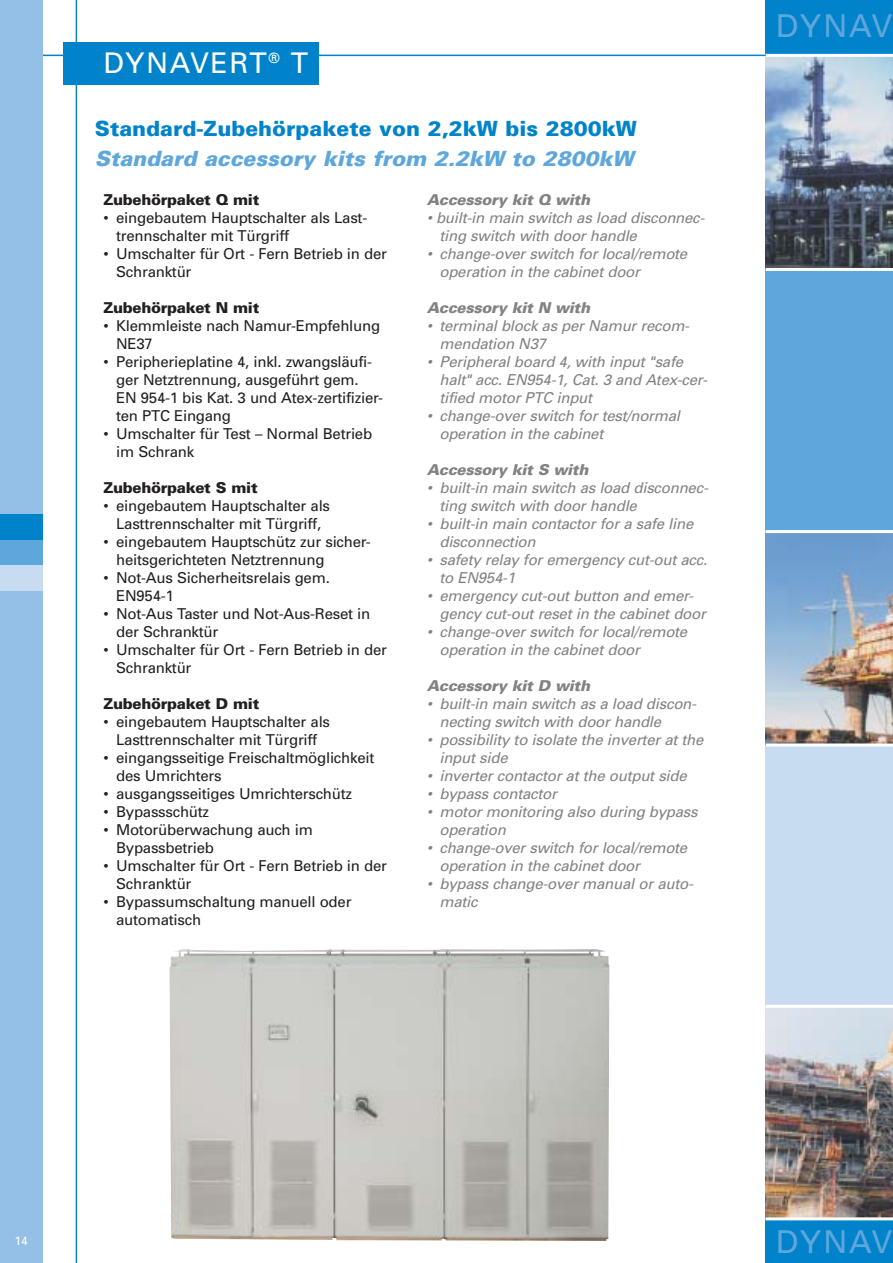
<style>
.page{position:relative;width:893px;height:1263px;background:#fff}
.page>*{position:absolute;margin:0;border:0;box-sizing:border-box;transform-origin:0 0}
.t1{font:31.5px "Univers";letter-spacing:.055em;color:#5ea7dc}
.t2{font:28.5px "Univers";letter-spacing:.055em;color:#fff}
.t3{font:900 21px "Univers";color:#0083cb}
.t4{font:italic 900 21px "Univers";color:#5ea7dc}
.t5{font:italic 15px/18px "Univers";letter-spacing:-.015em;color:#808284}
.t6{font:15px/18px "Univers";letter-spacing:-.015em;color:#231f1f}
.t7{font:italic 900 15px "Univers";letter-spacing:-.02em;color:#808284}
.t8{font:900 15px "Univers";letter-spacing:-.02em;color:#231f1f}
.t9{font:12px "Univers";color:#fff}
</style>
<div class="page">
<hr style="left:13px;top:55px;width:879px;height:1px;background:#0083cb">
<div style="left:765px;top:0;width:127px;height:1263px;background:#0083cb"></div>
<div style="left:0;top:0;width:42px;height:1263px;background:#94bfe7"></div>
<hr style="left:76px;top:0;width:1px;height:1263px;background:#0083cb">
<div style="left:64px;top:43px;width:255px;height:42px;background:#0083cb"></div>
<div style="left:0;top:515px;width:42px;height:25px;background:#0083cb"></div>
<div style="left:0;top:540px;width:42px;height:26px;background:#5ea7dc"></div>
<div style="left:0;top:566px;width:42px;height:25px;background:#c7dbf1"></div>
<div style="left:765px;top:264px;width:127px;height:273px;background:#5ea7dc"></div>
<div style="left:765px;top:739px;width:127px;height:273px;background:#c7dbf1"></div>
<img style="left:765px;top:1008px;width:127px;height:209px">
<hr style="left:765px;top:1005px;width:127px;height:3px;background:#fff">
<hr style="left:765px;top:1217px;width:127px;height:3px;background:#fff">
<img style="left:765px;top:57px;width:127px;height:211px">
<hr style="left:765px;top:268px;width:127px;height:3px;background:#fff">
<hr style="left:765px;top:54px;width:127px;height:3px;background:#fff">
<img style="left:765px;top:533px;width:127px;height:211px">
<hr style="left:765px;top:530px;width:127px;height:3px;background:#fff">
<hr style="left:765px;top:744px;width:127px;height:3px;background:#fff">
<img style="left:169px;top:949px;width:440px;height:292px">
<h2 class="t2" style="left:103px;top:53px;width:206px">DYNAVERT<sup>®</sup> T</h2>
<h3 class="t3" style="left:95px;top:121px;width:543px">Standard-Zubehörpakete von 2,2kW bis 2800kW</h3>
<h3 class="t4" style="left:95px;top:151px;width:540px">Standard accessory kits from 2.2kW to 2800kW</h3>
<p class="t8" style="left:103px;top:194px;width:157px">Zubehörpaket Q mit</p>
<p class="t6" style="left:116px;top:210px;width:253px;text-indent:-13px">• eingebautem Hauptschalter als Last&shy;trennschalter mit Türgriff</p>
<p class="t6" style="left:116px;top:246px;width:272px;text-indent:-13px">• Umschalter für Ort - Fern Betrieb in der<br>Schranktür</p>
<p class="t8" style="left:103px;top:302px;width:157px">Zubehörpaket N mit</p>
<p class="t6" style="left:116px;top:318px;width:265px;text-indent:-13px">• Klemmleiste nach Namur-Empfehlung<br>NE37</p>
<p class="t6" style="left:116px;top:354px;width:268px;text-indent:-13px">• Peripherieplatine 4, inkl. zwangsläufi&shy;ger Netztrennung, ausgeführt gem.<br>EN 954-1 bis Kat. 3 und Atex-zertifizier&shy;ten PTC Eingang</p>
<p class="t6" style="left:116px;top:426px;width:257px;text-indent:-13px">• Umschalter für Test – Normal Betrieb im Schrank</p>
<p class="t8" style="left:103px;top:482px;width:156px">Zubehörpaket S mit</p>
<p class="t6" style="left:103px;top:498px;width:228px;text-align:center">• eingebautem Hauptschalter als<br>Lasttrennschalter mit Türgriff,</p>
<p class="t6" style="left:116px;top:534px;width:256px;text-indent:-13px">• eingebautem Hauptschütz zur sicher&shy;heitsgerichteten Netztrennung</p>
<p class="t6" style="left:116px;top:570px;width:215px;text-indent:-13px">• Not-Aus Sicherheitsrelais gem.<br>EN954-1</p>
<p class="t6" style="left:116px;top:606px;width:256px;text-indent:-13px">• Not-Aus Taster und Not-Aus-Reset in der Schranktür</p>
<p class="t6" style="left:116px;top:642px;width:272px;text-indent:-13px">• Umschalter für Ort - Fern Betrieb in der<br>Schranktür</p>
<p class="t8" style="left:103px;top:698px;width:157px">Zubehörpaket D mit</p>
<p class="t6" style="left:103px;top:714px;width:228px;text-align:center">• eingebautem Hauptschalter als<br>Lasttrennschalter mit Türgriff</p>
<p class="t6" style="left:116px;top:750px;width:260px;text-indent:-13px">• eingangsseitige Freischaltmöglichkeit des Umrichters</p>
<p class="t6" style="left:103px;top:786px;width:250px">• ausgangsseitiges Umrichterschütz</p>
<p class="t6" style="left:103px;top:804px;width:107px">• Bypassschütz</p>
<p class="t6" style="left:116px;top:822px;width:198px;text-indent:-13px">• Motorüberwachung auch im<br>Bypassbetrieb</p>
<p class="t6" style="left:116px;top:858px;width:272px;text-indent:-13px">• Umschalter für Ort - Fern Betrieb in der<br>Schranktür</p>
<p class="t6" style="left:116px;top:894px;width:237px;text-indent:-13px">• Bypassumschaltung manuell oder automatisch</p>
<p class="t7" style="left:426px;top:194px;width:165px">Accessory kit Q with</p>
<p class="t5" style="left:439px;top:210px;width:266px;text-indent:-13px">• built-in main switch as load disconnec&shy;ting switch with door handle</p>
<p class="t5" style="left:439px;top:246px;width:249px;text-indent:-13px">• change-over switch for local/remote operation in the cabinet door</p>
<p class="t7" style="left:426px;top:302px;width:165px">Accessory kit N with</p>
<p class="t5" style="left:439px;top:318px;width:250px;text-indent:-13px">• terminal block as per Namur recom&shy;mendation N37</p>
<p class="t5" style="left:439px;top:354px;width:268px;text-indent:-13px">• Peripheral board 4, with input "safe halt" acc. EN954-1, Cat. 3 and Atex-cer&shy;tified motor PTC input</p>
<p class="t5" style="left:439px;top:408px;width:242px;text-indent:-13px">• change-over switch for test/normal operation in the cabinet</p>
<p class="t7" style="left:426px;top:464px;width:163px">Accessory kit S with</p>
<p class="t5" style="left:439px;top:480px;width:269px;text-indent:-13px">• built-in main switch as load disconnec&shy;ting switch with door handle</p>
<p class="t5" style="left:439px;top:516px;width:255px;text-indent:-13px">• built-in main contactor for a safe line disconnection</p>
<p class="t5" style="left:439px;top:552px;width:269px;text-indent:-13px">• safety relay for emergency cut-out acc. to EN954-1</p>
<p class="t5" style="left:439px;top:588px;width:268px;text-indent:-13px">• emergency cut-out button and emer&shy;gency cut-out reset in the cabinet door</p>
<p class="t5" style="left:439px;top:624px;width:249px;text-indent:-13px">• change-over switch for local/remote operation in the cabinet door</p>
<p class="t7" style="left:426px;top:680px;width:165px">Accessory kit D with</p>
<p class="t5" style="left:439px;top:696px;width:257px;text-indent:-13px">• built-in main switch as a load discon&shy;necting switch with door handle</p>
<p class="t5" style="left:439px;top:732px;width:265px;text-indent:-13px">• possibility to isolate the inverter at the input side</p>
<p class="t5" style="left:426px;top:768px;width:261px">• inverter contactor at the output side</p>
<p class="t5" style="left:426px;top:786px;width:132px">• bypass contactor</p>
<p class="t5" style="left:439px;top:804px;width:260px;text-indent:-13px">• motor monitoring also during bypass operation</p>
<p class="t5" style="left:439px;top:840px;width:249px;text-indent:-13px">• change-over switch for local/remote operation in the cabinet door</p>
<p class="t5" style="left:439px;top:876px;width:254px;text-indent:-13px">• bypass change-over manual or auto&shy;matic</p>
<h1 class="t1" style="left:775px;top:15px;width:118px">DYNAV</h1>
<p class="t9" style="left:14px;top:1236px;width:15px">14</p>
<h1 class="t1" style="left:775px;top:1231px;width:118px">DYNAV</h1>
</div>
